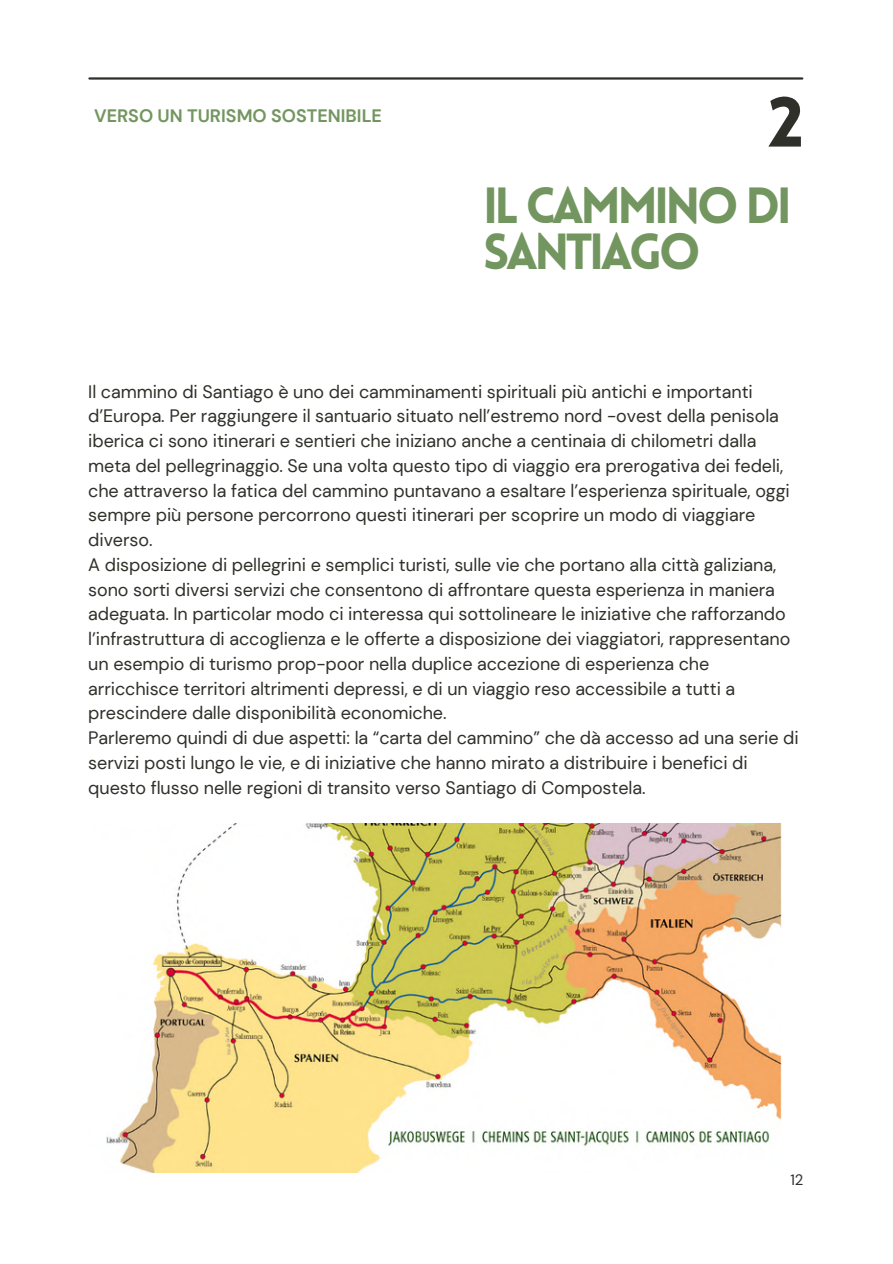
<style>
.page{position:relative;width:893px;height:1264px;background:#fff}
.page>*{position:absolute;margin:0;border:0;box-sizing:border-box;transform-origin:0 0}
.t1{font:900 69px "Lovelo";color:#2f3029}
.t2{font:900 49.65px/46.2px "Lovelo";letter-spacing:-.075em;color:#739660}
.t3{font:18px/24.8px "DM Sans";letter-spacing:-.005em;color:#2f3029}
.t4{font:700 18px "DM Sans";color:#739660}
.t5{font:15px "DM Sans";color:#2f3029}
</style>
<div class="page">
<hr style="left:89px;top:77px;width:713px;height:3px;background:#2f3029">
<img style="left:106px;top:823px;width:675px;height:349px">
<p class="t4" style="left:94px;top:104px;width:289px">VERSO UN TURISMO SOSTENIBILE</p>
<p class="t1" style="left:767px;top:95px;width:37px">2</p>
<p class="t2" style="left:483px;top:187px;width:310px">IL CAMMINO DI<br>SANTIAGO</p>
<p class="t3" style="left:88px;top:379px;width:703px">Il cammino di Santiago è uno dei camminamenti spirituali più antichi e importanti d’Europa. Per raggiungere il santuario situato nell’estremo nord -ovest della penisola iberica ci sono itinerari e sentieri che iniziano anche a centinaia di chilometri dalla meta del pellegrinaggio. Se una volta questo tipo di viaggio era prerogativa dei fedeli, che attraverso la fatica del cammino puntavano a esaltare l’esperienza spirituale, oggi sempre più persone percorrono questi itinerari per scoprire un modo di viaggiare diverso.</p>
<p class="t3" style="left:88px;top:552px;width:703px">A disposizione di pellegrini e semplici turisti, sulle vie che portano alla città galiziana, sono sorti diversi servizi che consentono di affrontare questa esperienza in maniera adeguata. In particolar modo ci interessa qui sottolineare le iniziative che rafforzando l’infrastruttura di accoglienza e le offerte a disposizione dei viaggiatori, rappresentano un esempio di turismo prop-poor nella duplice accezione di esperienza che arricchisce territori altrimenti depressi, e di un viaggio reso accessibile a tutti a prescindere dalle disponibilità economiche.</p>
<p class="t3" style="left:88px;top:725px;width:712px">Parleremo quindi di due aspetti: la “carta del cammino” che dà accesso ad una serie di servizi posti lungo le vie, e di iniziative che hanno mirato a distribuire i benefici di questo flusso nelle regioni di transito verso Santiago di Compostela.</p>
<p class="t5" style="left:790px;top:1170px;width:15px">12</p>
</div>
